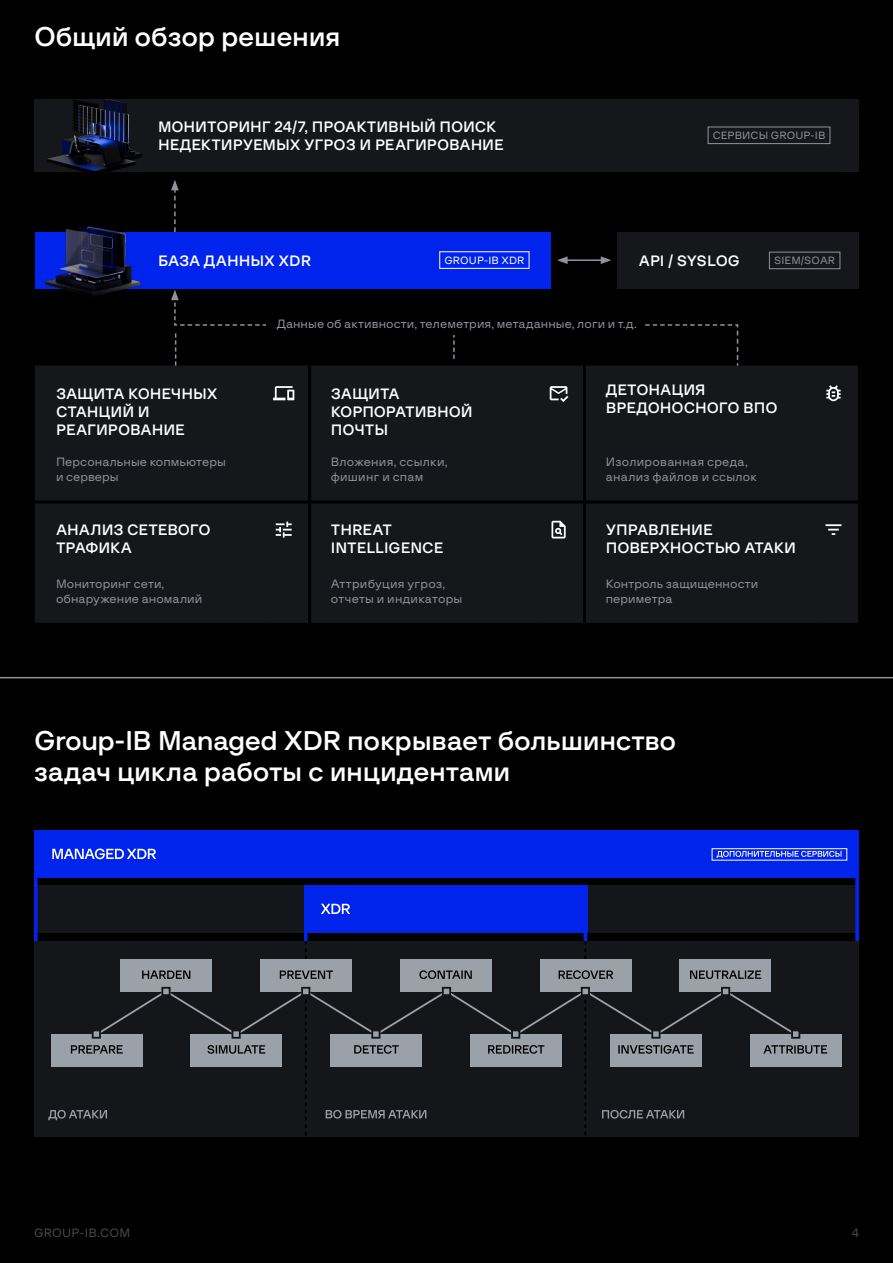
<style>
.page{position:relative;width:893px;height:1263px;background:#000}
.page>*{position:absolute;margin:0;border:0;box-sizing:border-box;transform-origin:0 0}
.t1{font:27px/31.5px "G font Medium";letter-spacing:-.01em;color:#fff}
.t2{font:15px/18px "G font Medium";letter-spacing:-.01em;color:#fff}
.t3{font:12px/15px "G font Regular";letter-spacing:.01em;color:#8f949b}
.t4{font:12px "G font Regular";letter-spacing:.02em;color:#4a4a49}
.t5{font:10.5px "G font Regular";letter-spacing:.01em;color:#8f949b}
.t6{font:10.5px "G font Regular";letter-spacing:.015em;color:#fff}
</style>
<div class="page">
<hr style="left:0;top:677px;width:893px;height:1px;background:#8f949b">
<svg style="left:171px;top:180px;width:8px;height:52px"></svg>
<hr style="left:565px;top:259px;width:38px;height:2px;background:#8f949b">
<svg style="left:601px;top:256px;width:10px;height:8px"></svg>
<svg style="left:557px;top:256px;width:11px;height:8px"></svg>
<div style="left:35px;top:99px;width:824px;height:73px;background:#15171b"></div>
<div style="left:618px;top:232px;width:241px;height:56px;background:#15171b"></div>
<div style="left:35px;top:232px;width:516px;height:57px;background:#0024ec"></div>
<div style="left:708px;top:127px;width:122px;height:17px;border:1px solid #8f949b"></div>
<div style="left:769px;top:252px;width:71px;height:17px;border:1px solid #8f949b"></div>
<div style="left:439px;top:251px;width:90px;height:18px;border:1px solid #fff"></div>
<img style="left:47px;top:99px;width:95px;height:73px">
<img style="left:44px;top:226px;width:97px;height:70px">
<div style="left:35px;top:366px;width:823px;height:257px;background:#15171b"></div>
<hr style="left:308px;top:366px;width:3px;height:69px;background:#000">
<hr style="left:583px;top:366px;width:3px;height:69px;background:#000">
<hr style="left:308px;top:435px;width:3px;height:65px;background:#000">
<hr style="left:583px;top:435px;width:3px;height:65px;background:#000">
<hr style="left:308px;top:503px;width:3px;height:54px;background:#000">
<hr style="left:583px;top:503px;width:3px;height:54px;background:#000">
<hr style="left:308px;top:557px;width:3px;height:66px;background:#000">
<hr style="left:583px;top:557px;width:3px;height:66px;background:#000">
<hr style="left:35px;top:500px;width:234px;height:3px;background:#000">
<hr style="left:269px;top:500px;width:41px;height:3px;background:#000">
<hr style="left:310px;top:500px;width:234px;height:3px;background:#000">
<hr style="left:544px;top:500px;width:41px;height:3px;background:#000">
<hr style="left:585px;top:500px;width:234px;height:3px;background:#000">
<hr style="left:819px;top:500px;width:42px;height:3px;background:#000">
<svg style="left:273px;top:386px;width:21px;height:14px"></svg>
<svg style="left:550px;top:386px;width:18px;height:16px"></svg>
<svg style="left:826px;top:385px;width:15px;height:16px"></svg>
<svg style="left:276px;top:522px;width:16px;height:16px"></svg>
<svg style="left:551px;top:521px;width:15px;height:17px"></svg>
<svg style="left:825px;top:524px;width:16px;height:11px"></svg>
<svg style="left:171px;top:290px;width:568px;height:77px"></svg>
<div style="left:266px;top:315px;width:377px;height:20px;background:#000"></div>
<div style="left:34px;top:885px;width:825px;height:48px;background:#15161a"></div>
<div style="left:34px;top:941px;width:825px;height:196px;background:#15161a"></div>
<div style="left:304px;top:885px;width:283px;height:48px;background:#0024ec"></div>
<div style="left:34px;top:830px;width:825px;height:48px;background:#0024ec"></div>
<div style="left:750px;top:1034px;width:91px;height:32px;background:#9aa1a8"></div>
<svg style="left:52px;top:848px;width:104px;height:11px"></svg>
<svg style="left:321px;top:904px;width:29px;height:10px"></svg>
<svg style="left:717px;top:851px;width:124px;height:7px"></svg>
<div style="left:712px;top:848px;width:135px;height:12px;border:1px solid #fff"></div>
<hr style="left:304px;top:885px;width:4px;height:56px;background:#0024ec">
<hr style="left:583px;top:885px;width:4px;height:56px;background:#0024ec">
<hr style="left:855px;top:830px;width:4px;height:111px;background:#0024ec">
<hr style="left:34px;top:830px;width:4px;height:111px;background:#0024ec">
<svg style="left:48px;top:941px;width:779px;height:194px"></svg>
<h1 class="t1" style="left:34px;top:21px;width:308px">Общий обзор решения</h1>
<p class="t2" style="left:158px;top:118px;width:347px">МОНИТОРИНГ 24/7, ПРОАКТИВНЫЙ ПОИСК<br>НЕДЕКТИРУЕМЫХ УГРОЗ И РЕАГИРОВАНИЕ</p>
<p class="t5" style="left:713px;top:130px;width:114px">СЕРВИСЫ GROUP-IB</p>
<p class="t2" style="left:158px;top:252px;width:155px">БАЗА ДАННЫХ XDR</p>
<p class="t2" style="left:639px;top:252px;width:103px">API / SYSLOG</p>
<p class="t6" style="left:444px;top:254px;width:82px">GROUP-IB XDR</p>
<p class="t5" style="left:774px;top:255px;width:63px">SIEM/SOAR</p>
<p class="t3" style="left:277px;top:316px;width:362px">Данные об активности, телеметрия, метаданные, логи и т.д.</p>
<p class="t2" style="left:56px;top:385px;width:163px">ЗАЩИТА КОНЕЧНЫХ<br>СТАНЦИЙ И<br>РЕАГИРОВАНИЕ</p>
<p class="t2" style="left:331px;top:385px;width:143px">ЗАЩИТА<br>КОРПОРАТИВНОЙ<br>ПОЧТЫ</p>
<p class="t2" style="left:606px;top:380px;width:173px">ДЕТОНАЦИЯ<br>ВРЕДОНОСНОГО ВПО</p>
<p class="t3" style="left:56px;top:454px;width:171px">Персональные копмьютеры и серверы</p>
<p class="t3" style="left:331px;top:454px;width:118px">Вложения, ссылки, фишинг и спам</p>
<p class="t3" style="left:606px;top:454px;width:153px">Изолированная среда, анализ файлов и ссылок</p>
<p class="t2" style="left:56px;top:521px;width:156px">АНАЛИЗ СЕТЕВОГО<br>ТРАФИКА</p>
<p class="t2" style="left:331px;top:521px;width:114px">THREAT<br>INTELLIGENCE</p>
<p class="t2" style="left:606px;top:521px;width:192px">УПРАВЛЕНИЕ<br>ПОВЕРХНОСТЬЮ АТАКИ</p>
<p class="t3" style="left:56px;top:577px;width:148px">Мониторинг сети, обнаружение аномалий</p>
<p class="t3" style="left:331px;top:577px;width:133px">Аттрибуция угроз, отчеты и индикаторы</p>
<p class="t3" style="left:606px;top:577px;width:154px">Контроль защищенности периметра</p>
<h1 class="t1" style="left:34px;top:725px;width:644px">Group-IB Managed XDR покрывает большинство задач цикла работы с инцидентами</h1>
<p class="t4" style="left:34px;top:1227px;width:98px">GROUP-IB.COM</p>
<p class="t4" style="left:852px;top:1227px;width:9px">4</p>
</div>
